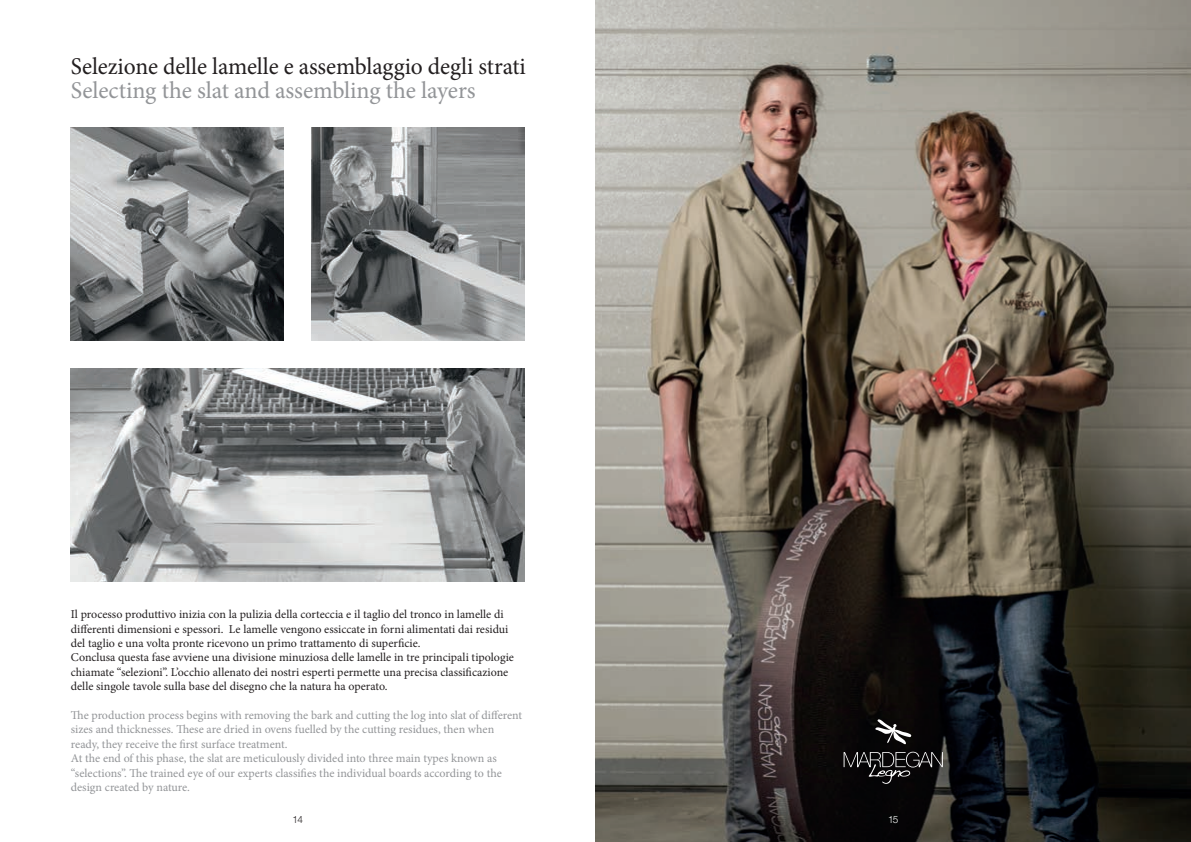
<style>
.page{position:relative;width:1191px;height:842px;background:#fff}
.page>*{position:absolute;margin:0;border:0;box-sizing:border-box;transform-origin:0 0}
.t1{font:24px "Minion Pro";letter-spacing:-.005em;color:#231f20}
.t2{font:24px "Minion Pro";letter-spacing:-.01em;color:#939598}
.t3{font:12px/14.4px "Minion Pro";color:#231f20}
.t4{font:12px/14.4px "Minion Pro";color:#939598}
.t5{font:300 10px "Helvetica Neue LT Std";color:#231f20}
.t6{font:300 10px "Helvetica Neue LT Std";color:#fff}
</style>
<div class="page">
<img style="left:71px;top:128px;width:212px;height:212px">
<img style="left:71px;top:369px;width:453px;height:212px">
<img style="left:312px;top:128px;width:212px;height:212px">
<img style="left:595px;top:0;width:596px;height:842px">
<svg style="left:843px;top:752px;width:100px;height:32px;background:#2b2a2b"></svg>
<svg style="left:875px;top:719px;width:36px;height:25px"></svg>
<h1 class="t1" style="left:71px;top:50px;width:456px">Selezione delle lamelle e assemblaggio degli strati</h1>
<h1 class="t2" style="left:71px;top:74px;width:406px">Selecting the slat and assembling the layers</h1>
<p class="t3" style="left:71px;top:607px;width:444px">Il processo produttivo inizia con la pulizia della corteccia e il taglio del tronco in lamelle di differenti dimensioni e spessori. Le lamelle vengono essiccate in forni alimentati dai residui del taglio e una volta pronte ricevono un primo trattamento di superficie.<br>Conclusa questa fase avviene una divisione minuziosa delle lamelle in tre principali tipologie chiamate “selezioni”. L’occhio allenato dei nostri esperti permette una precisa classificazione delle singole tavole sulla base del disegno che la natura ha operato.</p>
<p class="t4" style="left:71px;top:708px;width:453px">The production process begins with removing the bark and cutting the log into slat of different sizes and thicknesses. These are dried in ovens fuelled by the cutting residues, then when ready, they receive the first surface treatment.<br>At the end of this phase, the slat are meticulously divided into three main types known as “selections”. The trained eye of our experts classifies the individual boards according to the design created by nature.</p>
<p class="t5" style="left:292px;top:813px;width:12px">14</p>
<p class="t6" style="left:888px;top:813px;width:12px">15</p>
</div>
